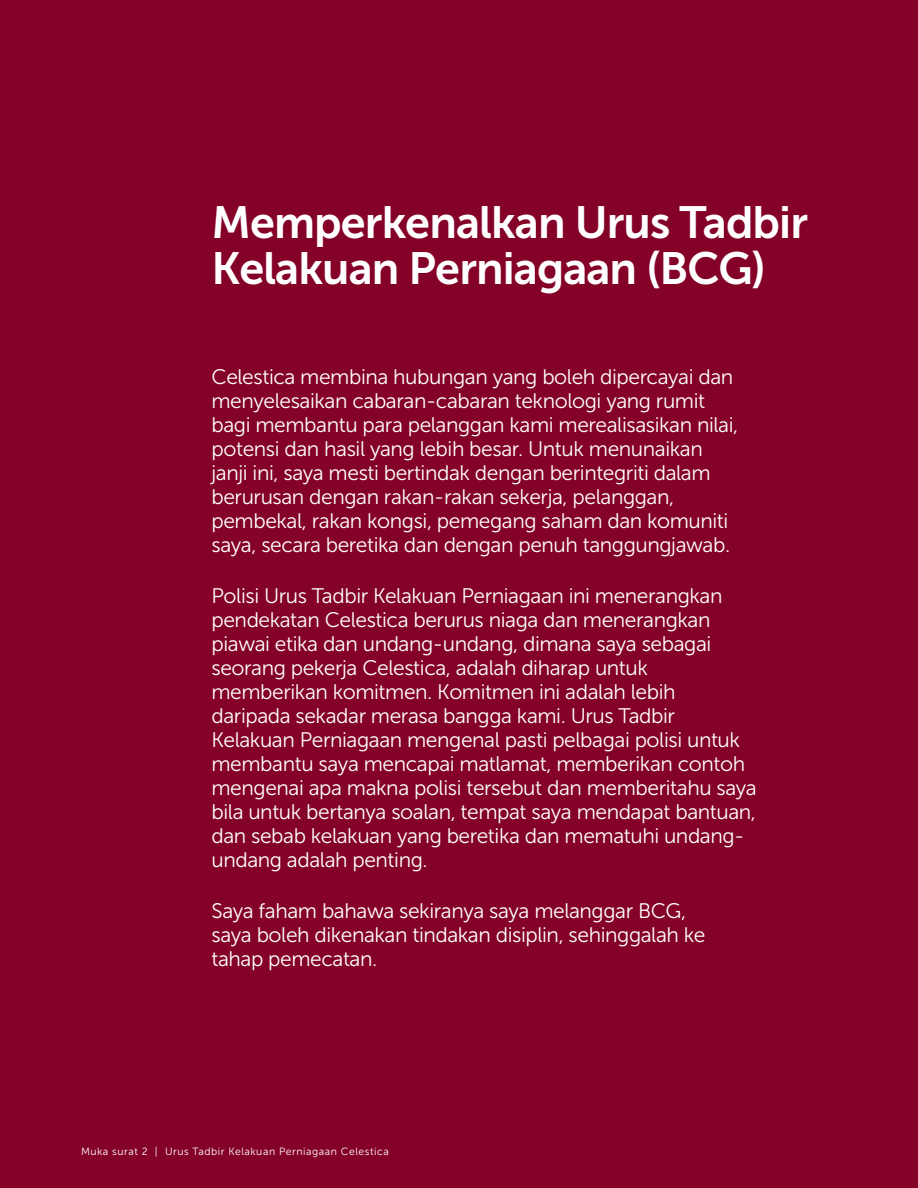
<style>
.page{position:relative;width:918px;height:1188px;background:#840128}
.page>*{position:absolute;margin:0;border:0;box-sizing:border-box;transform-origin:0 0}
.section_main_headi{font:45px/46.5px "Museo Sans 700";letter-spacing:-.02em;color:#fff}
.reversed_intro{font:21px/24px "Museo Sans 300";letter-spacing:-.02em;color:#fff}
.t1{font:10.5px "Museo Sans 300";letter-spacing:.05em;color:#fff}
</style>
<div class="page">
<p class="section_main_headi" style="left:212px;top:199px;width:598px">Memperkenalkan Urus Tadbir<br>Kelakuan Perniagaan (BCG)</p>
<p class="reversed_intro" style="left:212px;top:365px;width:528px">Celestica membina hubungan yang boleh dipercayai dan menyelesaikan cabaran-cabaran teknologi yang rumit bagi membantu para pelanggan kami merealisasikan nilai, potensi dan hasil yang lebih besar. Untuk menunaikan janji ini, saya mesti bertindak dengan berintegriti dalam berurusan dengan rakan-rakan sekerja, pelanggan, pembekal, rakan kongsi, pemegang saham dan komuniti saya, secara beretika dan dengan penuh tanggungjawab.</p>
<p class="reversed_intro" style="left:212px;top:584px;width:547px">Polisi Urus Tadbir Kelakuan Perniagaan ini menerangkan pendekatan Celestica berurus niaga dan menerangkan piawai etika dan undang-undang, dimana saya sebagai seorang pekerja Celestica, adalah diharap untuk memberikan komitmen. Komitmen ini adalah lebih daripada sekadar merasa bangga kami. Urus Tadbir Kelakuan Perniagaan mengenal pasti pelbagai polisi untuk membantu saya mencapai matlamat, memberikan contoh mengenai apa makna polisi tersebut dan memberitahu saya bila untuk bertanya soalan, tempat saya mendapat bantuan, dan sebab kelakuan yang beretika dan mematuhi undang&shy;undang adalah penting.</p>
<p class="reversed_intro" style="left:212px;top:899px;width:495px">Saya faham bahawa sekiranya saya melanggar BCG, saya boleh dikenakan tindakan disiplin, sehinggalah ke tahap pemecatan.</p>
<p class="t1" style="left:81px;top:1146px;width:309px">Muka surat 2 | Urus Tadbir Kelakuan Perniagaan Celestica</p>
</div>
